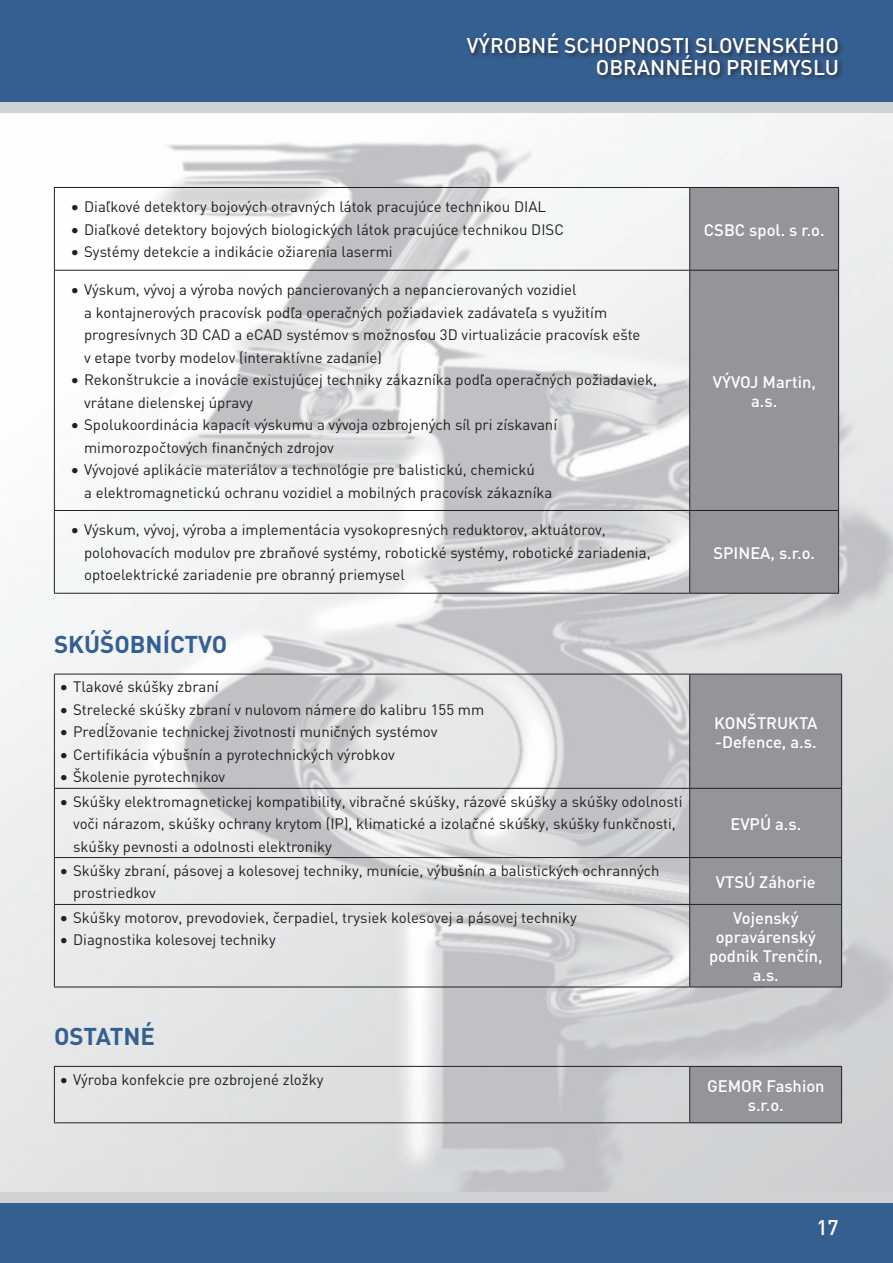
<style>
.page{position:relative;width:893px;height:1263px;background:#fff}
.page>*{position:absolute;margin:0;border:0;box-sizing:border-box;transform-origin:0 0}
.t1{font:700 24px "DINCE";color:#355f91}
.t2{font:500 21px/21px "DINCE";color:#fff;text-align:right}
.t3{font:500 16.5px/18.9px "DINCE";color:#fff}
.t4{font:15px/22.5px "DINCE";color:#231f20}
</style>
<div class="page">
<img style="left:0;top:113px;width:893px;height:1080px">
<div style="left:0;top:0;width:893px;height:103px;background:#355f91"></div>
<div style="left:0;top:102px;width:893px;height:11px;background:#d1d2d4"></div>
<div style="left:0;top:1203px;width:893px;height:60px;background:#355f91"></div>
<div style="left:465px;top:31px;width:379px;height:50px;background:#231f20;opacity:.75"></div>
<div style="left:0;top:1193px;width:893px;height:10px;background:#d1d2d4"></div>
<div style="left:690px;top:188px;width:148px;height:405px;background:#939598"></div>
<hr style="left:54px;top:187px;width:636px;height:1px;background:#231f20">
<hr style="left:54px;top:188px;width:1px;height:82px;background:#231f20">
<hr style="left:690px;top:187px;width:149px;height:1px;background:#231f20">
<hr style="left:689px;top:188px;width:1px;height:82px;background:#231f20">
<hr style="left:838px;top:188px;width:1px;height:82px;background:#231f20">
<hr style="left:54px;top:270px;width:636px;height:1px;background:#231f20">
<hr style="left:54px;top:271px;width:1px;height:239px;background:#231f20">
<hr style="left:690px;top:270px;width:149px;height:1px;background:#231f20">
<hr style="left:689px;top:271px;width:1px;height:239px;background:#231f20">
<hr style="left:838px;top:271px;width:1px;height:239px;background:#231f20">
<hr style="left:54px;top:510px;width:636px;height:1px;background:#231f20">
<hr style="left:54px;top:511px;width:1px;height:82px;background:#231f20">
<hr style="left:690px;top:510px;width:149px;height:1px;background:#231f20">
<hr style="left:689px;top:511px;width:1px;height:82px;background:#231f20">
<hr style="left:838px;top:511px;width:1px;height:82px;background:#231f20">
<hr style="left:54px;top:593px;width:636px;height:1px;background:#231f20">
<hr style="left:690px;top:593px;width:149px;height:1px;background:#231f20">
<div style="left:690px;top:675px;width:151px;height:312px;background:#939598"></div>
<hr style="left:54px;top:674px;width:636px;height:1px;background:#231f20">
<hr style="left:54px;top:674px;width:1px;height:114px;background:#231f20">
<hr style="left:690px;top:674px;width:152px;height:1px;background:#231f20">
<hr style="left:689px;top:674px;width:1px;height:114px;background:#231f20">
<hr style="left:841px;top:674px;width:1px;height:114px;background:#231f20">
<hr style="left:54px;top:788px;width:636px;height:1px;background:#231f20">
<hr style="left:54px;top:789px;width:1px;height:68px;background:#231f20">
<hr style="left:690px;top:788px;width:152px;height:1px;background:#231f20">
<hr style="left:689px;top:789px;width:1px;height:68px;background:#231f20">
<hr style="left:841px;top:789px;width:1px;height:68px;background:#231f20">
<hr style="left:54px;top:857px;width:636px;height:1px;background:#231f20">
<hr style="left:54px;top:858px;width:1px;height:46px;background:#231f20">
<hr style="left:690px;top:857px;width:152px;height:1px;background:#231f20">
<hr style="left:689px;top:858px;width:1px;height:46px;background:#231f20">
<hr style="left:841px;top:858px;width:1px;height:46px;background:#231f20">
<hr style="left:54px;top:904px;width:636px;height:1px;background:#231f20">
<hr style="left:54px;top:905px;width:1px;height:82px;background:#231f20">
<hr style="left:690px;top:904px;width:152px;height:1px;background:#231f20">
<hr style="left:689px;top:905px;width:1px;height:82px;background:#231f20">
<hr style="left:841px;top:905px;width:1px;height:82px;background:#231f20">
<hr style="left:54px;top:987px;width:636px;height:1px;background:#231f20">
<hr style="left:690px;top:987px;width:152px;height:1px;background:#231f20">
<div style="left:690px;top:1066px;width:152px;height:57px;background:#939598"></div>
<hr style="left:54px;top:1066px;width:636px;height:1px;background:#231f20">
<hr style="left:54px;top:1067px;width:1px;height:55px;background:#231f20">
<hr style="left:690px;top:1066px;width:152px;height:1px;background:#231f20">
<hr style="left:689px;top:1067px;width:1px;height:55px;background:#231f20">
<hr style="left:841px;top:1067px;width:1px;height:55px;background:#231f20">
<hr style="left:54px;top:1122px;width:636px;height:1px;background:#231f20">
<hr style="left:690px;top:1122px;width:152px;height:1px;background:#231f20">
<h2 class="t2" style="left:467px;top:35px;width:374px">Výrobné schopnosti slovenského obranného priemyslu</h2>
<p class="t4" style="left:71px;top:195px;width:476px">• D iaľkové detektory bojových otravných látok pracujúce technikou DIAL</p>
<p class="t4" style="left:71px;top:218px;width:492px">• Diaľkové detektory bojových biologických látok pracujúce technikou DISC</p>
<p class="t4" style="left:71px;top:240px;width:323px">• Systémy detekcie a indikácie ožiarenia lasermi</p>
<p class="t4" style="left:84px;top:278px;width:525px;text-indent:-13px">• Výskum, vývoj a výroba nových pancierovaných a nepancierovaných vozidiel<br>a kontajnerových pracovísk podľa operačných požiadaviek zadávateľa s využitím progresívnych 3D CAD</p>
<p class="t4" style="left:84px;top:323px;width:558px;text-indent:202px">systémov s možnosťou 3D virtualizácie pracovísk ešte v etape tvorby modelov (interaktívne zadanie)</p>
<p class="t4" style="left:84px;top:368px;width:574px;text-indent:-13px">• Rekonštrukcie a inovácie existujúcej techniky zákazníka podľa operačných požiadaviek, vrátane dielenskej úpravy</p>
<p class="t4" style="left:84px;top:413px;width:474px;text-indent:-13px">• Spolukoordinácia kapacít výskumu a vývoja ozbrojených síl pri získavaní mimorozpočtových finančných zdrojov</p>
<p class="t4" style="left:84px;top:458px;width:470px;text-indent:-13px">• Vývojové aplikácie materiálov a technológie pre balistickú, chemickú<br>a elektromagnetickú ochranu vozidiel a mobilných pracovísk zákazníka</p>
<p class="t4" style="left:234px;top:323px;width:30px">a eCAD</p>
<p class="t4" style="left:84px;top:518px;width:568px;text-indent:-13px">• Výskum, vývoj, výroba a implementácia vysokopresných reduktorov, aktuátorov, polohovacích modulov pre zbraňové systémy, robotické systémy, robotické zariadenia, optoelektrické zariadenie pre obranný priemysel</p>
<h1 class="t1" style="left:54px;top:628px;width:172px">SKÚŠOB NÍCTVO</h1>
<p class="t4" style="left:60px;top:675px;width:160px">• Tlakové skúšky zbraní</p>
<p class="t4" style="left:60px;top:698px;width:425px">• Strelecké skúšky zbraní v nulovom námere do kalibru 155 mm</p>
<p class="t4" style="left:60px;top:720px;width:378px">• Predĺžovanie technickej životnosti muničných systémov</p>
<p class="t4" style="left:60px;top:743px;width:336px">• Certifikácia výbušnín a pyrotechnických výrobkov</p>
<p class="t4" style="left:60px;top:765px;width:166px">• Školenie pyrotechnikov</p>
<p class="t4" style="left:73px;top:789px;width:611px;text-indent:-13px">• Skúšky elektromagnetickej kompatibility, vibračné skúšky, rázové skúšky a skúšky odolnosti voči nárazom, skúšky ochrany krytom (IP), klimatické a izolačné skúšky, skúšky funkčnosti, skúšky pevnosti a odolnosti elektroniky</p>
<p class="t3" style="left:704px;top:220px;width:11px">CSBC</p>
<p class="t3" style="left:749px;top:220px;width:77px">spol. s r.o.</p>
<p class="t3" style="left:713px;top:372px;width:11px">VÝVO</p>
<p class="t3" style="left:750px;top:372px;width:67px">J Martin, a.s.</p>
<p class="t3" style="left:713px;top:543px;width:11px">SPINEA</p>
<p class="t3" style="left:771px;top:543px;width:46px">, s.r.o.</p>
<p class="t3" style="left:715px;top:712px;width:103px;text-indent:32px">ŠTRUKTA -Defence, a.s.</p>
<p class="t3" style="left:714px;top:712px;width:12px">KON</p>
<p class="t3" style="left:730px;top:814px;width:72px">EVPÚ a.s.</p>
<p class="t4" style="left:73px;top:859px;width:588px;text-indent:-13px">• Skúšky zbraní, pásovej a kolesovej techniky, munície, výbušnín a balistických ochranných prostriedkov</p>
<p class="t3" style="left:716px;top:872px;width:101px">VTSÚ Záhorie</p>
<p class="t4" style="left:60px;top:906px;width:518px">• Skúšky motorov, prevodoviek, čerpadiel, trysiek kolesovej a pásovej techniky</p>
<p class="t4" style="left:60px;top:928px;width:217px">• Diagnostika kolesovej techniky</p>
<p class="t3" style="left:709px;top:908px;width:115px;text-align:center">Vojenský opravárenský podnik Trenčín, a.s.</p>
<h1 class="t1" style="left:54px;top:1021px;width:103px">OSTATNÉ</h1>
<p class="t4" style="left:60px;top:1067px;width:265px">• Výroba konfekcie pre ozbrojené zložky</p>
<p class="t3" style="left:707px;top:1076px;width:23px">GEMOR</p>
<p class="t3" style="left:748px;top:1076px;width:78px;text-indent:19px">Fashion s.r.o.</p>
<h2 class="t2" style="left:816px;top:1216px;width:24px">17</h2>
</div>
